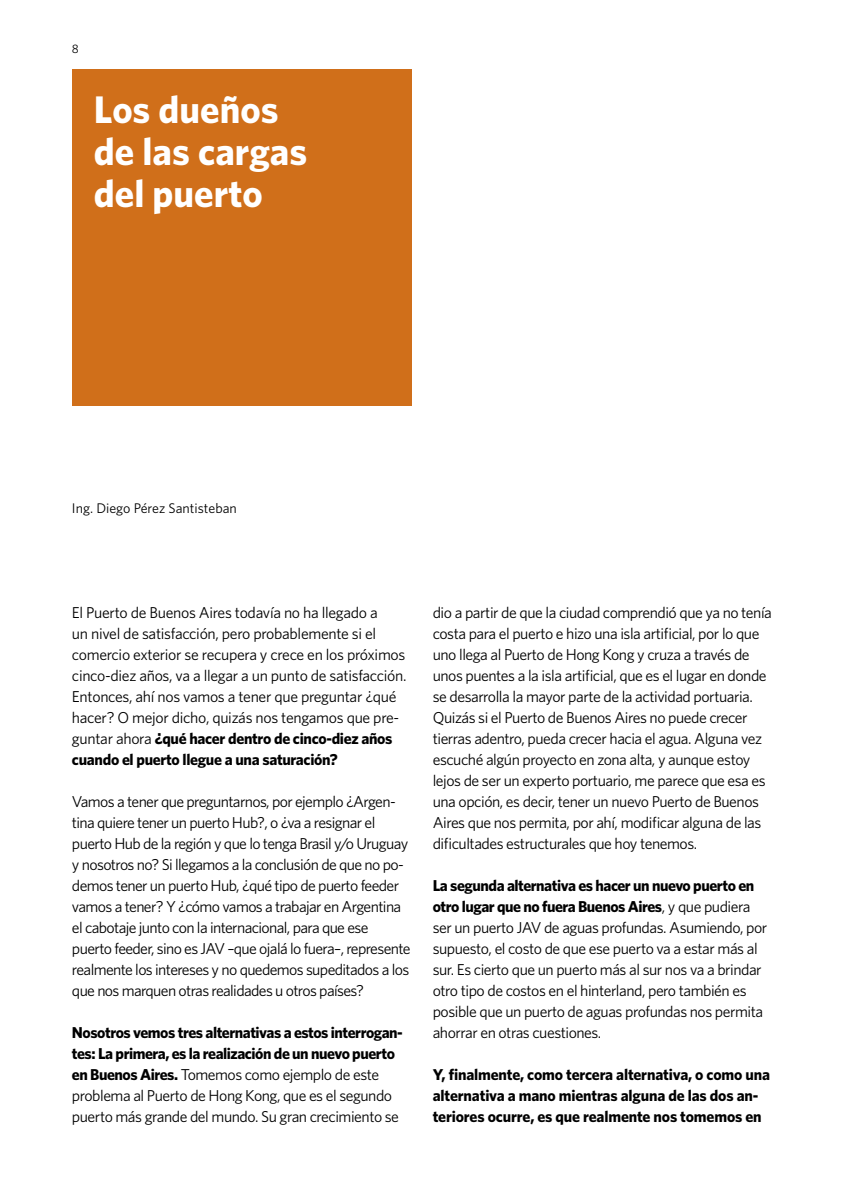
<style>
.page{position:relative;width:844px;height:1191px;background:#fff}
.page>*{position:absolute;margin:0;border:0;box-sizing:border-box;transform-origin:0 0}
.t1{font:700 38.5px/42px "Whitney";color:#fff}
.t2{font:15.75px/21px "Whitney";letter-spacing:-.03em;color:#000}
.t3{font:700 15.75px/21px "Whitney";letter-spacing:-.01em;color:#000}
.t4{font:14px "Whitney";color:#000}
.t5{font:12.25px "Whitney";color:#000}
.s1{font-weight:700}
</style>
<div class="page">
<div style="left:72px;top:69px;width:339px;height:336px;background:#d06f1a"></div>
<p class="t5" style="left:72px;top:41px;width:8px">8</p>
<h1 class="t1" style="left:94px;top:87px;width:215px">Los dueños de las cargas del puerto</h1>
<p class="t4" style="left:72px;top:499px;width:166px">Ing. Diego Pérez Santisteban</p>
<p class="t2" style="left:72px;top:602px;width:336px">El Puerto de Buenos Aires todavía no ha llegado a<br>un nivel de satisfacción, pero probablemente si el comercio exterior se recupera y crece en los próximos cinco-diez años, va a llegar a un punto de satisfacción.<br>Entonces, ahí nos vamos a tener que preguntar ¿qué hacer? O mejor dicho, quizás nos tengamos que pre&shy;guntar ahora <span class="s1">¿qué hacer dentro de cinco-diez años cuando el puerto llegue a una saturación?</span></p>
<p class="t2" style="left:72px;top:791px;width:340px">Vamos a tener que preguntarnos, por ejemplo ¿Argen&shy;tina quiere tener un puerto Hub?, o ¿va a resignar el puerto Hub de la región y que lo tenga Brasil y/o Uruguay y nosotros no? Si llegamos a la conclusión de que no po&shy;demos tener un puerto Hub, ¿qué tipo de puerto feeder vamos a tener? Y ¿cómo vamos a trabajar en Argentina el cabotaje junto con la internacional, para que ese puerto feeder, sino es JAV –que ojalá lo fuera–, represente realmente los intereses y no quedemos supeditados a los que nos marquen otras realidades u otros países?</p>
<p class="t2" style="left:72px;top:1021px;width:332px"><span class="s1">Nosotros vemos tres alternativas a estos interrogan&shy;tes: La primera, es la realización de un nuevo puerto en Buenos Aires.</span> Tomemos como ejemplo de este problema al Puerto de Hong Kong, que es el segundo puerto más grande del mundo. Su gran crecimiento se</p>
<p class="t2" style="left:432px;top:601px;width:340px">dio a partir de que la ciudad comprendió que ya no tenía costa para el puerto e hizo una isla artificial, por lo que uno llega al Puerto de Hong Kong y cruza a través de unos puentes a la isla artificial, que es el lugar en donde se desarrolla la mayor parte de la actividad portuaria.<br>Quizás si el Puerto de Buenos Aires no puede crecer tierras adentro, pueda crecer hacia el agua. Alguna vez escuché algún proyecto en zona alta, y aunque estoy lejos de ser un experto portuario, me parece que esa es una opción, es decir, tener un nuevo Puerto de Buenos Aires que nos permita, por ahí, modificar alguna de las dificultades estructurales que hoy tenemos.</p>
<p class="t2" style="left:432px;top:874px;width:336px"><span class="s1">La segunda alternativa es hacer un nuevo puerto en otro lugar que no fuera Buenos Aires</span>, y que pudiera ser un puerto JAV de aguas profundas. Asumiendo, por supuesto, el costo de que ese puerto va a estar más al sur. Es cierto que un puerto más al sur nos va a brindar otro tipo de costos en el hinterland, pero también es posible que un puerto de aguas profundas nos permita ahorrar en otras cuestiones.</p>
<p class="t3" style="left:432px;top:1063px;width:339px">Y, finalmente, como tercera alternativa, o como una alternativa a mano mientras alguna de las dos an&shy;teriores ocurre, es que realmente nos tomemos en</p>
</div>
